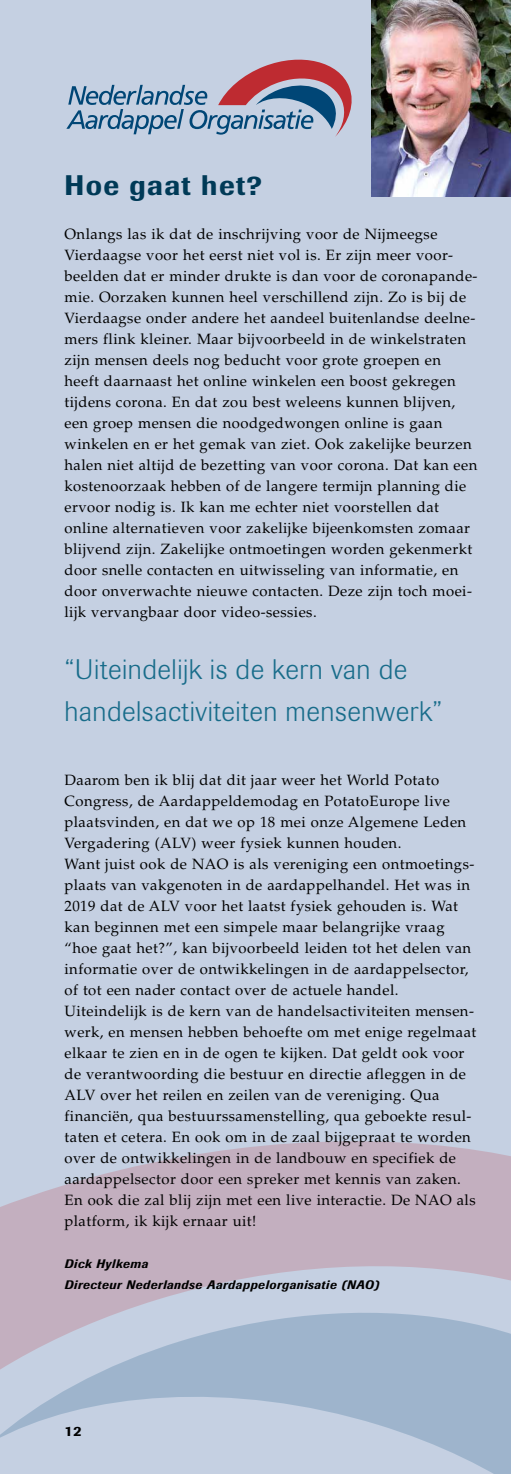
<style>
.page{position:relative;width:511px;height:1474px;background:#fff}
.page>*{position:absolute;margin:0;border:0;box-sizing:border-box;transform-origin:0 0}
.t1{font:300 28px/42px "Imago";letter-spacing:.02em;color:#186c8a}
.t2{font:500 28px "Imago";letter-spacing:.05em;color:#003a57}
.t3{font:14.88px/21px "Palatino LT Std";letter-spacing:.03em;color:#000}
.t4{font:500 14px "Imago";color:#000}
.t5{font:italic 500 12.25px/21px "Imago";letter-spacing:.04em;color:#000}
</style>
<div class="page">
<div style="left:0;top:0;width:511px;height:1473px;background:#c5d0e2"></div>
<svg style="left:0;top:1141px;width:511px;height:137px;fill:#c3afbf"></svg>
<svg style="left:0;top:1278px;width:511px;height:195px"></svg>
<img style="left:371px;top:0;width:140px;height:197px">
<svg style="left:66px;top:59px;width:286px;height:78px"></svg>
<h1 class="t2" style="left:64px;top:169px;width:199px">Hoe gaat het?</h1>
<p class="t3" style="left:64px;top:223px;width:414px">Onlangs las ik dat de inschrijving voor de Nijmeegse Vierdaagse voor het eerst niet vol is. Er zijn meer voor&shy;beelden dat er minder drukte is dan voor de coronapande&shy;mie. Oorzaken kunnen heel verschillend zijn. Zo is bij de Vierdaagse onder andere het aandeel buitenlandse deelne&shy;mers flink kleiner. Maar bijvoorbeeld in de winkelstraten zijn mensen deels nog beducht voor grote groepen en heeft daarnaast het online winkelen een boost gekregen tijdens corona. En dat zou best weleens kunnen blijven, een groep mensen die noodgedwongen online is gaan winkelen en er het gemak van ziet. Ook zakelijke beurzen halen niet altijd de bezetting van voor corona. Dat kan een kostenoorzaak hebben of de langere termijn planning die ervoor nodig is. Ik kan me echter niet voorstellen dat online alternatieven voor zakelijke bijeenkomsten zomaar blijvend zijn. Zakelijke ontmoetingen worden gekenmerkt door snelle contacten en uitwisseling van informatie, en door onverwachte nieuwe contacten. Deze zijn toch moei&shy;lijk vervangbaar door video-sessies.</p>
<h1 class="t1" style="left:64px;top:648px;width:379px">“Uiteindelijk is de kern van de handelsactiviteiten mensenwerk”</h1>
<p class="t3" style="left:64px;top:769px;width:413px">Daarom ben ik blij dat dit jaar weer het World Potato Congress, de Aardappeldemodag en PotatoEurope live plaatsvinden, en dat we op 18 mei onze Algemene Leden Vergadering (ALV) weer fysiek kunnen houden.<br>Want juist ook de NAO is als vereniging een ontmoetings&shy;plaats van vakgenoten in de aardappelhandel. Het was in 2019 dat de ALV voor het laatst fysiek gehouden is. Wat kan beginnen met een simpele maar belangrijke vraag “hoe gaat het?”, kan bijvoorbeeld leiden tot het delen van informatie over de ontwikkelingen in de aardappelsector, of tot een nader contact over de actuele handel.<br>Uiteindelijk is de kern van de handelsactiviteiten mensen&shy;werk, en mensen hebben behoefte om met enige regelmaat elkaar te zien en in de ogen te kijken. Dat geldt ook voor de verantwoording die bestuur en directie afleggen in de ALV over het reilen en zeilen van de vereniging. Qua financiën, qua bestuurssamenstelling, qua geboekte resul&shy;taten et cetera. En ook om in de zaal bijgepraat te worden over de ontwikkelingen in de landbouw en specifiek de aardappelsector door een spreker met kennis van zaken.<br>En ook die zal blij zijn met een live interactie. De NAO als platform, ik kijk ernaar uit!</p>
<p class="t5" style="left:64px;top:1253px;width:316px">Dick Hylkema<br>Directeur Nederlandse Aardappelorganisatie (NAO)</p>
<p class="t4" style="left:64px;top:1422px;width:19px">12</p>
</div>
